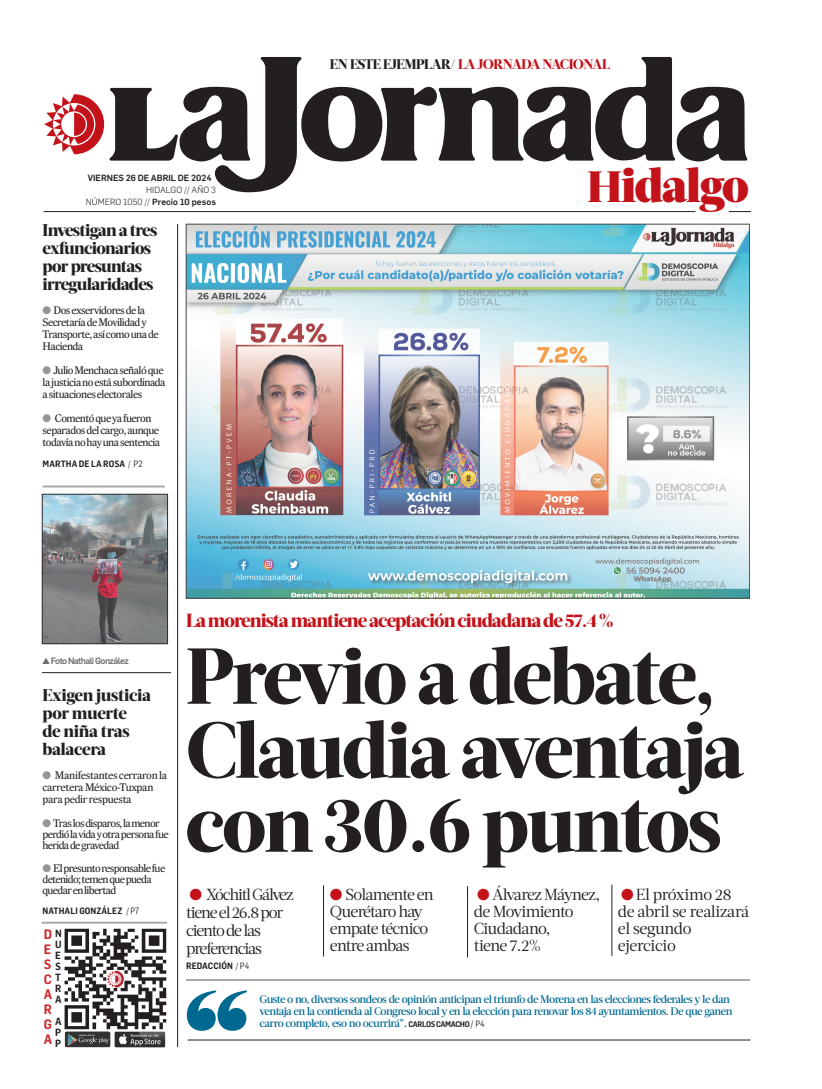
<style>
.page{position:relative;width:822px;height:1089px;background:#fff}
.page>*{position:absolute;margin:0;border:0;box-sizing:border-box;transform-origin:0 0}
.CABEZA_60{font:800 79px "Acta Headline";letter-spacing:-.035em;color:#231f20}
.t1{font:900 47.8px "Acta Headline";letter-spacing:-.03em;color:#c4121a}
.BALAZO_ROJO_19{font:800 19px "Acta Headline";letter-spacing:-.05em;color:#c4121a}
.SUMARIO_9_5{font:800 17px "Acta Headline";letter-spacing:-.04em;color:#231f20}
.SUMARIO_9_5-2{font:800 17px "Acta Headline";letter-spacing:-.02em;color:#231f20}
.SUMARIO_17{font:16px/17px "Acta Deck";letter-spacing:-.05em;color:#231f20}
.SUMARIO_17-2{font:16px/18px "Acta Deck";letter-spacing:-.075em;color:#231f20}
.SUMARIO_17-3{font:16px/17px "Acta Deck";letter-spacing:-.02em;color:#231f20}
.t2{font:800 13.9px "Acta Headline";letter-spacing:-.03em;color:#c4121a}
.CABEZA_44_DEPORTES_F{font:600 13.4px "Flama Semicondensed";color:#d1232a}
.SUMARIO_9_5-3{font:11px/12px "Expresso Tx";letter-spacing:-.05em;color:#231f20}
.NOMBRE_COLUMNA_CONTR{font:500 11px/12px "Acta Deck";letter-spacing:-.05em;color:#006991}
.SUMARIO_9_5-4{font:11px/12px "Expresso Tx";letter-spacing:-.03em;color:#231f20}
.CABEZA_44_DEPORTES_F-2{font:600 10.3px "Flama Semicondensed";color:#231f20}
.SUMARIO_9_5-5{font:600 9px "Flama Semicond";letter-spacing:.01em;color:#231f20}
.PIE_DE_FOTO_CON_PLEC{font:500 9px "Flama";letter-spacing:-.06em;color:#6c6d70}
.CREDITO_PORTADA{font:600 9px "Flama Semicond";letter-spacing:.01em;color:#231f20}
.CABEZA_40_ACTA_BOOK{font:500 8.8px "Flama";color:#231f20}
.CABEZA_40_ACTA_BOOK-2{font:300 8.8px "Flama";letter-spacing:.01em;color:#231f20}
.s1{font-weight:300}
.s2{color:#939598}
.s3{font-weight:400}
.s4{color:#231f20}
.s5{font-size:43.8px}
.s6{color:#c4121a}
.s7{font-size:13px}
.s8{font-family:"Flama Semicond";font-weight:600;font-size:8px;color:#231f20}
.s9{font-family:"Flama Semicond";font-weight:400;font-size:9px;color:#231f20}
</style>
<div class="page">
<hr style="left:42px;top:922px;width:125px;height:2px;background:#a8a9ad">
<img style="left:157px;top:929px;width:9px;height:101px">
<img style="left:65px;top:929px;width:92px;height:101px">
<img style="left:64px;top:1032px;width:101px;height:15px">
<hr style="left:43px;top:486px;width:122px;height:2px;background:#a8a9ad">
<hr style="left:177px;top:224px;width:1px;height:823px;background:#231f20">
<hr style="left:612px;top:885px;width:1px;height:71px;background:#231f20">
<hr style="left:467px;top:886px;width:1px;height:71px;background:#231f20">
<hr style="left:323px;top:885px;width:1px;height:72px;background:#231f20">
<hr style="left:188px;top:1040px;width:562px;height:1px;background:#231f20">
<svg style="left:187px;top:990px;width:60px;height:41px"></svg>
<hr style="left:186px;top:979px;width:564px;height:2px;background:#a8a9ad">
<img style="left:188px;top:226px;width:560px;height:370px">
<img style="left:44px;top:496px;width:122px;height:146px">
<div style="left:42px;top:494px;width:126px;height:150px;border:1px solid #231f20"></div>
<hr style="left:42px;top:672px;width:129px;height:1px;background:#231f20">
<svg style="left:110px;top:57px;width:638px;height:135px"></svg>
<svg style="left:44px;top:94px;width:60px;height:60px"></svg>
<hr style="left:44px;top:211px;width:651px;height:1px;background:#231f20">
<svg style="left:729px;top:211px;width:22px;height:1px"></svg>
<p class="CABEZA_40_ACTA_BOOK" style="left:88px;top:171px;width:125px">VIERNES 26 DE ABRIL DE 2024</p>
<p class="CABEZA_40_ACTA_BOOK-2" style="left:146px;top:183px;width:71px">HIDALGO // AÑO 3</p>
<p class="CABEZA_40_ACTA_BOOK" style="left:86px;top:195px;width:132px"><span class="s1">NÚMERO 1050 //</span> Precio 10 pesos</p>
<p class="SUMARIO_9_5" style="left:43px;top:220px;width:116px">Investigan a tres</p>
<p class="SUMARIO_9_5" style="left:43px;top:238px;width:110px">exfuncionarios</p>
<p class="SUMARIO_9_5" style="left:43px;top:256px;width:101px">por presuntas</p>
<p class="SUMARIO_9_5" style="left:43px;top:274px;width:112px">irregularidades</p>
<p class="SUMARIO_9_5-3" style="left:43px;top:304px;width:118px"><span class="s2">●</span> Dos exservidores de la<br>Secretaría de Movilidad y<br>Transporte, así como una de<br>Hacienda</p>
<p class="SUMARIO_9_5-3" style="left:43px;top:364px;width:125px"><span class="s2">●</span> Julio Menchaca señaló que la justicia no está subordinada a situaciones electorales</p>
<p class="SUMARIO_9_5-3" style="left:43px;top:412px;width:119px"><span class="s2">●</span> Comentó que ya fueron separados del cargo, aunque todavía no hay una sentencia</p>
<p class="SUMARIO_9_5-5" style="left:43px;top:458px;width:101px">MARTHA DE LA ROSA <span class="s3">/ P2</span></p>
<p class="t2" style="left:330px;top:55px;width:282px"><span class="s4">EN ESTE EJEMPLAR/</span> LA JORNADA NACIONAL</p>
<p class="t1" style="left:587px;top:156px;width:163px"><span class="s5">H</span>idalgo</p>
<p class="PIE_DE_FOTO_CON_PLEC" style="left:42px;top:654px;width:88px">▲Foto Nathali González</p>
<p class="SUMARIO_9_5-2" style="left:42px;top:685px;width:110px">Exigen justicia</p>
<p class="SUMARIO_9_5-2" style="left:42px;top:703px;width:86px">por muerte</p>
<p class="SUMARIO_9_5-2" style="left:42px;top:721px;width:89px">de niña tras</p>
<p class="SUMARIO_9_5-2" style="left:42px;top:739px;width:65px">balacera</p>
<p class="SUMARIO_9_5-4" style="left:42px;top:769px;width:126px"><span class="s2">●</span> Manifestantes cerraron la carretera México-Tuxpan para pedir respuesta</p>
<p class="SUMARIO_9_5-3" style="left:42px;top:818px;width:128px;line-height:11px"><span class="s2">●</span> Tras los disparos, la menor perdió la vida y otra persona fue herida de gravedad</p>
<p class="SUMARIO_9_5-3" style="left:42px;top:863px;width:124px;line-height:11px"><span class="s2">●</span> El presunto responsable fue detenido; temen que pueda quedar en libertad</p>
<p class="SUMARIO_9_5-5" style="left:42px;top:905px;width:98px">NATHALI GONZÁLEZ <span class="s3">/ P7</span></p>
<p class="CABEZA_44_DEPORTES_F-2" style="left:55px;top:926px;width:8px">N</p>
<p class="CABEZA_44_DEPORTES_F-2" style="left:55px;top:937px;width:8px">U</p>
<p class="CABEZA_44_DEPORTES_F-2" style="left:55px;top:948px;width:7px">E</p>
<p class="CABEZA_44_DEPORTES_F-2" style="left:55px;top:959px;width:7px">S</p>
<p class="CABEZA_44_DEPORTES_F-2" style="left:55px;top:970px;width:7px">T</p>
<p class="CABEZA_44_DEPORTES_F-2" style="left:55px;top:981px;width:8px">R</p>
<p class="CABEZA_44_DEPORTES_F-2" style="left:55px;top:992px;width:8px">A</p>
<p class="CABEZA_44_DEPORTES_F-2" style="left:55px;top:1014px;width:8px">A</p>
<p class="CABEZA_44_DEPORTES_F-2" style="left:55px;top:1025px;width:8px">P</p>
<p class="CABEZA_44_DEPORTES_F-2" style="left:55px;top:1036px;width:8px">P</p>
<p class="CABEZA_44_DEPORTES_F" style="left:44px;top:925px;width:10px">D</p>
<p class="CABEZA_44_DEPORTES_F" style="left:44px;top:940px;width:9px">E</p>
<p class="CABEZA_44_DEPORTES_F" style="left:44px;top:955px;width:9px">S</p>
<p class="CABEZA_44_DEPORTES_F" style="left:44px;top:970px;width:10px">C</p>
<p class="CABEZA_44_DEPORTES_F" style="left:44px;top:985px;width:10px">A</p>
<p class="CABEZA_44_DEPORTES_F" style="left:44px;top:1001px;width:10px">R</p>
<p class="CABEZA_44_DEPORTES_F" style="left:44px;top:1016px;width:10px">G</p>
<p class="CABEZA_44_DEPORTES_F" style="left:44px;top:1031px;width:10px">A</p>
<p class="BALAZO_ROJO_19" style="left:186px;top:609px;width:429px">La morenista mantiene aceptación ciudadana de 57.4 %</p>
<p class="CABEZA_60" style="left:186px;top:629px;width:532px">Previo a debate,</p>
<p class="CABEZA_60" style="left:186px;top:703px;width:560px">Claudia aventaja</p>
<p class="CABEZA_60" style="left:186px;top:777px;width:538px">con 30.6 puntos</p>
<p class="SUMARIO_17-2" style="left:186px;top:885px;width:109px"><span class="s6">●</span> Xóchitl Gálvez tiene el 26.8 por ciento de las preferencias</p>
<p class="SUMARIO_17" style="left:330px;top:886px;width:105px"><span class="s6">●</span> Solamente en<br>Querétaro hay empate técnico entre ambas</p>
<p class="SUMARIO_17" style="left:474px;top:886px;width:128px"><span class="s6">●</span> Álvarez Máynez, de Movimiento<br>Ciudadano,<br>tiene 7.2%</p>
<p class="SUMARIO_17-3" style="left:618px;top:886px;width:133px"><span class="s6">●</span> El próximo 28 de abril se realizará el segundo ejercicio</p>
<p class="CREDITO_PORTADA" style="left:186px;top:960px;width:65px">REDACCIÓN <span class="s3">/ P4</span></p>
<p class="NOMBRE_COLUMNA_CONTR" style="left:260px;top:994px;width:474px">Guste o no, diversos sondeos de opinión anticipan el triunfo de Morena en las elecciones federales y le dan ventaja en la contienda al Congreso local y en la elección para renovar los 84 ayuntamientos. De que ganen carro completo, eso no ocurrirá”<span class="s7">.</span> <span class="s8">CARLOS CAMACHO</span> <span class="s9">/ P4</span></p>
</div>
